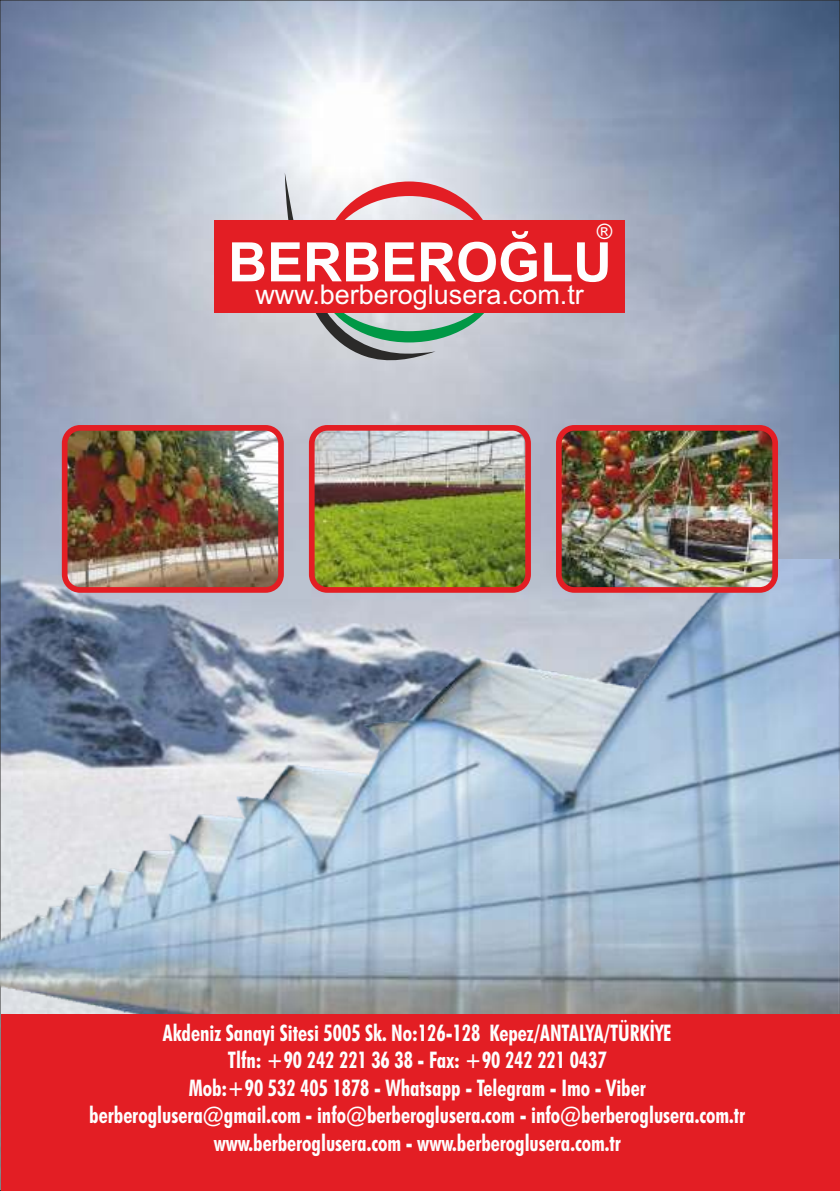
<style>
.page{position:relative;width:840px;height:1191px;background:#fff}
.page>*{position:absolute;margin:0;border:0;box-sizing:border-box;transform-origin:0 0}
.t1{font:700 54.4px "Arial";color:#fefefe}
.t2{font:27.2px "Arial";color:#fefefe}
.t3{font:700 condensed 23px/27.4px "Futura BT";color:#fefefe;text-align:center;scale:.92 1}
.t4{font:21.2px "Arial";color:#fefefe}
</style>
<div class="page">
<img style="left:2px;top:2px;width:835px;height:557px">
<img style="left:0;top:559px;width:839px;height:531px">
<img style="left:558px;top:428px;width:216px;height:162px;border-radius:16px">
<div style="left:555px;top:425px;width:222px;height:168px;border:6px solid #e31e24;border-radius:16px"></div>
<img style="left:311px;top:428px;width:217px;height:162px;border-radius:16px">
<div style="left:309px;top:425px;width:221px;height:168px;border:6px solid #e31e24;border-radius:16px"></div>
<img style="left:65px;top:428px;width:216px;height:162px;border-radius:16px">
<div style="left:62px;top:425px;width:222px;height:168px;border:6px solid #e31e24;border-radius:16px"></div>
<div style="left:2px;top:1014px;width:837px;height:177px;background:#e31e24"></div>
<div style="left:215px;top:220px;width:409px;height:93px;background:#e31e24"></div>
<svg style="left:285px;top:173px;width:212px;height:191px"></svg>
<p class="t4" style="left:596px;top:223px;width:17px">®</p>
<h1 class="t1" style="left:228px;top:242px;width:385px">BERBEROĞLU</h1>
<p class="t2" style="left:255px;top:284px;width:330px">www.berberoglusera.com.tr</p>
<p class="t3" style="left:89px;top:1021px;width:714px">Akdeniz Sanayi Sitesi 5005 Sk. No:126-128 Kepez/ANTALYA/TÜRKİYE<br>Tlfn: +90 242 221 36 38 - Fax: +90 242 221 0437<br>Mob:+90 532 405 1878 - Whatsapp - Telegram - Imo - Viber berberoglusera@gmail.com - info@berberoglusera.com - info@berberoglusera.com.tr www.berberoglusera.com - www.berberoglusera.com.tr</p>
</div>
